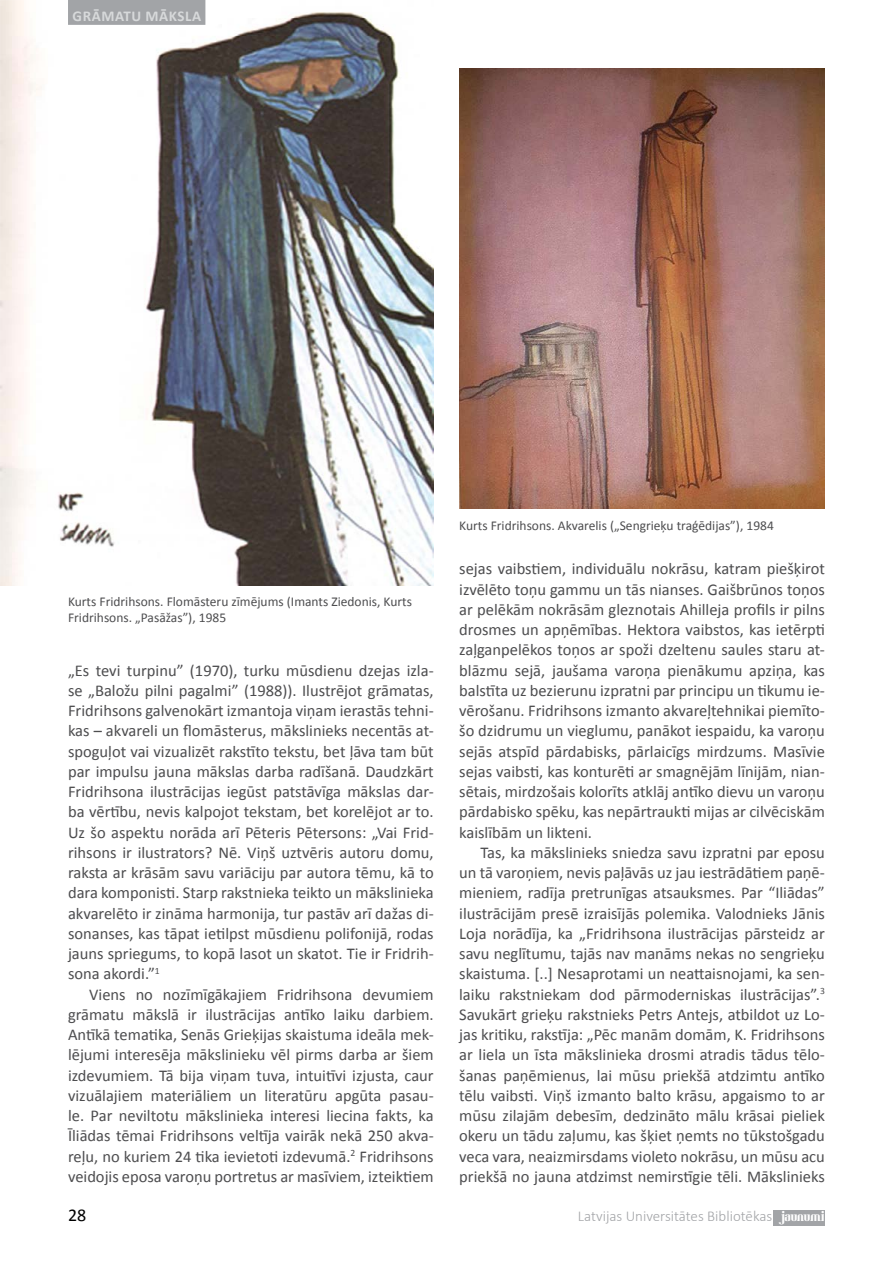
<style>
.page{position:relative;width:893px;height:1263px;background:#fff}
.page>*{position:absolute;margin:0;border:0;box-sizing:border-box;transform-origin:0 0}
.t1{font:18px "Calibri";color:#000}
.t2{font:16.5px/20.2px "Calibri";color:#4d4d4f;text-align:justify}
.t3{font:300 15px "Calibri";color:#a2a4a7}
.t4{font:700 15px "Calibri";letter-spacing:.04em;color:#d7d9da}
.t5{font:13.5px/16.2px "Calibri";color:#4d4d4f}
.s1{font-family:"Bedrics Worth";font-weight:400;font-size:21px;color:#fff}
</style>
<div class="page">
<img style="left:0;top:0;width:434px;height:585px">
<img style="left:459px;top:68px;width:366px;height:441px">
<div style="left:774px;top:1210px;width:51px;height:16px;background:#a2a4a7"></div>
<div style="left:68px;top:0;width:137px;height:25px;background:#a2a4a7"></div>
<p class="t4" style="left:73px;top:6px;width:130px">GRĀMATU MĀKSLA</p>
<p class="t5" style="left:68px;top:593px;width:346px">Kurts Fridrihsons. Flomāsteru zīmējums (Imants Ziedonis, Kurts<br>Fridrihsons. „Pasāžas”), 1985</p>
<p class="t2" style="left:68px;top:660px;width:367px">„Es tevi turpinu” (1970), turku mūsdienu dzejas izla&shy;se „Baložu pilni pagalmi” (1988)). Ilustrējot grāmatas, Fridrihsons galvenokārt izmantoja viņam ierastās tehni&shy;kas – akvareli un flomāsterus, mākslinieks necentās at&shy;spoguļot vai vizualizēt rakstīto tekstu, bet ļāva tam būt par impulsu jauna mākslas darba radīšanā. Daudzkārt Fridrihsona ilustrācijas iegūst patstāvīga mākslas dar&shy;ba vērtību, nevis kalpojot tekstam, bet korelējot ar to.<br>Uz šo aspektu norāda arī Pēteris Pētersons: „Vai Frid&shy;rihsons ir ilustrators? Nē. Viņš uztvēris autoru domu, raksta ar krāsām savu variāciju par autora tēmu, kā to dara komponisti. Starp rakstnieka teikto un mākslinieka akvarelēto ir zināma harmonija, tur pastāv arī dažas di&shy;sonanses, kas tāpat ietilpst mūsdienu polifonijā, rodas jauns spriegums, to kopā lasot un skatot. Tie ir Fridrih&shy;sona akordi.”<sup>1</sup></p>
<p class="t2" style="left:68px;top:984px;width:367px;text-indent:21px">Viens no nozīmīgākajiem Fridrihsona devumiem grāmatu mākslā ir ilustrācijas antīko laiku darbiem.<br>Antīkā tematika, Senās Grieķijas skaistuma ideāla mek&shy;lējumi interesēja mākslinieku vēl pirms darba ar šiem izdevumiem. Tā bija viņam tuva, intuitīvi izjusta, caur vizuālajiem materiāliem un literatūru apgūta pasau&shy;le. Par neviltotu mākslinieka interesi liecina fakts, ka Īliādas tēmai Fridrihsons veltīja vairāk nekā 250 akva&shy;reļu, no kuriem 24 tika ievietoti izdevumā.<sup>2</sup> Fridrihsons veidojis eposa varoņu portretus ar masīviem, izteiktiem</p>
<p class="t5" style="left:459px;top:517px;width:316px">Kurts Fridrihsons. Akvarelis („Sengrieķu traģēdijas”), 1984</p>
<p class="t2" style="left:459px;top:559px;width:367px">sejas vaibstiem, individuālu nokrāsu, katram piešķirot izvēlēto toņu gammu un tās nianses. Gaišbrūnos toņos ar pelēkām nokrāsām gleznotais Ahilleja profils ir pilns drosmes un apņēmības. Hektora vaibstos, kas ietērpti zaļganpelēkos toņos ar spoži dzeltenu saules staru at&shy;blāzmu sejā, jaušama varoņa pienākumu apziņa, kas balstīta uz bezierunu izpratni par principu un tikumu ie&shy;vērošanu. Fridrihsons izmanto akvareļtehnikai piemīto&shy;šo dzidrumu un vieglumu, panākot iespaidu, ka varoņu sejās atspīd pārdabisks, pārlaicīgs mirdzums. Masīvie sejas vaibsti, kas konturēti ar smagnējām līnijām, nian&shy;sētais, mirdzošais kolorīts atklāj antīko dievu un varoņu pārdabisko spēku, kas nepārtraukti mijas ar cilvēciskām kaislībām un likteni.</p>
<p class="t2" style="left:459px;top:842px;width:367px;text-indent:21px">Tas, ka mākslinieks sniedza savu izpratni par eposu un tā varoņiem, nevis paļāvās uz jau iestrādātiem paņē&shy;mieniem, radīja pretrunīgas atsauksmes. Par “Iliādas” ilustrācijām presē izraisījās polemika. Valodnieks Jānis Loja norādīja, ka „Fridrihsona ilustrācijas pārsteidz ar savu neglītumu, tajās nav manāms nekas no sengrieķu skaistuma. [..] Nesaprotami un neattaisnojami, ka sen&shy;laiku rakstniekam dod pārmoderniskas ilustrācijas”.<sup>3<br></sup>Savukārt grieķu rakstnieks Petrs Antejs, atbildot uz Lo&shy;jas kritiku, rakstīja: „Pēc manām domām, K. Fridrihsons ar liela un īsta mākslinieka drosmi atradis tādus tēlo&shy;šanas paņēmienus, lai mūsu priekšā atdzimtu antīko tēlu vaibsti. Viņš izmanto balto krāsu, apgaismo to ar mūsu zilajām debesīm, dedzināto mālu krāsai pieliek okeru un tādu zaļumu, kas šķiet ņemts no tūkstošgadu veca vara, neaizmirsdams violeto nokrāsu, un mūsu acu priekšā no jauna atdzimst nemirstīgie tēli. Mākslinieks</p>
<p class="t1" style="left:68px;top:1204px;width:20px">28</p>
<p class="t3" style="left:578px;top:1207px;width:248px">Latvijas Universitātes Bibliotēkas <span class="s1">jaunumi</span></p>
</div>
